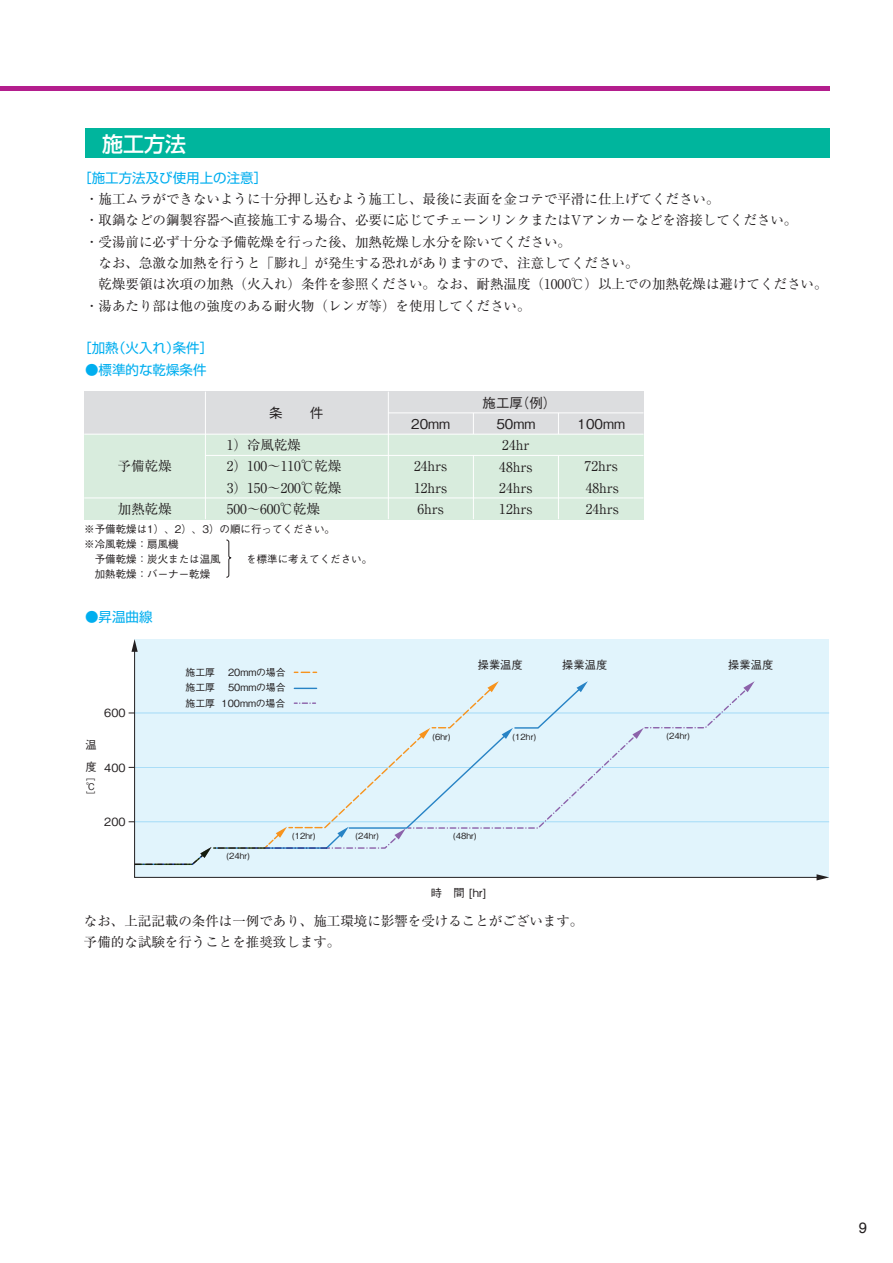
<style>
.page{position:relative;width:893px;height:1263px;background:#fff}
.page>*{position:absolute;margin:0;border:0;box-sizing:border-box;transform-origin:0 0}
.t1{font:500 21px "Shin Go Pro";color:#fff}
.t2{font:15px "Helvetica";color:#231f20}
.t3{font:13.5px/21.3px "Ryumin Pro";color:#231f20}
.t4{font:13.5px "Shin Go Pro";color:#00aeef}
.t5{font:500 13.5px "Gothic BBB Pro";color:#231f20}
.t6{font:500 11.25px "Gothic BBB Pr 6";color:#231f20}
.t7{font:500 10.5px/15px "Gothic BBB Pro";color:#231f20}
.t8{font:500 9.9px/15.5px "Gothic BBB Pr 6";color:#231f20;text-align:right}
.t9{font:500 9.15px "Gothic BBB Pr 6";color:#231f20}
.t10{font:500 8.4px "Gothic BBB Pr 6";color:#231f20}
</style>
<div class="page">
<hr style="left:0;top:86px;width:830px;height:4px;background:#b41e8d">
<div style="left:85px;top:129px;width:744px;height:29px;background:#00b59d"></div>
<div style="left:84px;top:392px;width:559px;height:42px;background:#dcdddf"></div>
<div style="left:84px;top:434px;width:559px;height:85px;background:#d8ecdd"></div>
<hr style="left:84px;top:434px;width:559px;height:1px;background:#fff">
<hr style="left:388px;top:412px;width:255px;height:1px;background:#fff">
<hr style="left:205px;top:455px;width:438px;height:1px;background:#fff">
<hr style="left:84px;top:497px;width:559px;height:1px;background:#fff">
<hr style="left:388px;top:392px;width:1px;height:127px;background:#fff">
<hr style="left:205px;top:392px;width:1px;height:127px;background:#fff">
<svg style="left:226px;top:539px;width:6px;height:39px"></svg>
<svg style="left:473px;top:413px;width:1px;height:21px"></svg>
<svg style="left:558px;top:413px;width:1px;height:21px"></svg>
<hr style="left:473px;top:455px;width:1px;height:64px;background:#fff">
<hr style="left:558px;top:455px;width:1px;height:64px;background:#fff">
<div style="left:135px;top:639px;width:694px;height:239px;background:#e1f4fc"></div>
<hr style="left:135px;top:821px;width:694px;height:1px;background:#b9e5fa">
<hr style="left:135px;top:767px;width:694px;height:1px;background:#b9e5fa">
<hr style="left:135px;top:713px;width:694px;height:1px;background:#b9e5fa">
<svg style="left:131px;top:639px;width:6px;height:13px"></svg>
<svg style="left:816px;top:875px;width:13px;height:5px"></svg>
<svg style="left:134px;top:646px;width:686px;height:232px"></svg>
<svg style="left:129px;top:681px;width:626px;height:185px"></svg>
<h1 class="t1" style="left:102px;top:126px;width:85px">施工方法</h1>
<p class="t4" style="left:78px;top:167px;width:191px">［施工方法及び使用上の注意］</p>
<p class="t3" style="left:85px;top:188px;width:744px">・施工ムラができないように十分押し込むよう施工し、最後に表面を金コテで平滑に仕上げてください。<br>・取鍋などの鋼製容器へ直接施工する場合、必要に応じてチェーンリンクまたはVアンカーなどを溶接してください。<br>・受湯前に必ず十分な予備乾燥を行った後、加熱乾燥し水分を除いてください。<br>　なお、急激な加熱を行うと「膨れ」が発生する恐れがありますので、注意してください。<br>　乾燥要領は次項の加熱（火入れ）条件を参照ください。なお、耐熱温度（1000℃）以上での加熱乾燥は避けてください。・湯あたり部は他の強度のある耐火物（レンガ等）を使用してください。</p>
<p class="t4" style="left:78px;top:337px;width:137px">［加熱（火入れ）条件］</p>
<p class="t4" style="left:85px;top:358px;width:123px">●標準的な乾燥条件</p>
<p class="t5" style="left:269px;top:402px;width:55px">条　　件</p>
<p class="t3" style="left:227px;top:434px;width:76px">1）冷風乾燥</p>
<p class="t3" style="left:118px;top:455px;width:55px">予備乾燥</p>
<p class="t3" style="left:227px;top:455px;width:116px">2）100～110℃乾燥</p>
<p class="t3" style="left:118px;top:497px;width:55px">加熱乾燥</p>
<p class="t3" style="left:227px;top:476px;width:116px">3）150～200℃乾燥<br>500～600℃乾燥</p>
<p class="t7" style="left:84px;top:520px;width:252px">※予備乾燥は1）、2）、3）の順に行ってください。※冷風乾燥：扇風機<br>　予備乾燥：炭火または温風</p>
<p class="t7" style="left:246px;top:550px;width:127px">を標準に考えてください。</p>
<p class="t7" style="left:95px;top:565px;width:117px">加熱乾燥：バーナー乾燥</p>
<p class="t4" style="left:85px;top:606px;width:69px">●昇温曲線</p>
<p class="t6" style="left:104px;top:704px;width:23px">600</p>
<p class="t6" style="left:85px;top:735px;width:13px">温</p>
<p class="t6" style="left:85px;top:758px;width:13px">度</p>
<p class="t9" style="left:86px;top:769px;width:11px">［</p>
<p class="t9" style="left:86px;top:779px;width:11px">℃</p>
<p class="t9" style="left:86px;top:788px;width:11px">］</p>
<p class="t6" style="left:104px;top:758px;width:23px">400</p>
<p class="t6" style="left:104px;top:813px;width:23px">200</p>
<p class="t8" style="left:185px;top:663px;width:31px">施工厚</p>
<p class="t8" style="left:228px;top:663px;width:59px">20mmの場合</p>
<p class="t8" style="left:185px;top:679px;width:31px">施工厚</p>
<p class="t8" style="left:185px;top:679px;width:102px">50mmの場合<br>施工厚 100mmの場合</p>
<p class="t5" style="left:411px;top:413px;width:41px">20mm</p>
<p class="t3" style="left:414px;top:455px;width:35px;text-align:justify">24hrs 12hrs 6hrs</p>
<p class="t5" style="left:483px;top:392px;width:75px">施工厚（例）</p>
<p class="t5" style="left:496px;top:413px;width:41px">50mm</p>
<p class="t3" style="left:499px;top:455px;width:35px;text-align:justify">48hrs 24hrs 12hrs</p>
<p class="t3" style="left:502px;top:434px;width:29px">24hr</p>
<p class="t5" style="left:577px;top:413px;width:49px">100mm</p>
<p class="t3" style="left:585px;top:455px;width:36px;text-align:justify">72hrs 48hrs 24hrs</p>
<p class="t6" style="left:478px;top:656px;width:47px">操業温度</p>
<p class="t6" style="left:562px;top:656px;width:47px">操業温度</p>
<p class="t10" style="left:432px;top:730px;width:20px">(6hr)</p>
<p class="t10" style="left:513px;top:730px;width:25px">(12hr)</p>
<p class="t10" style="left:227px;top:849px;width:25px">(24hr)</p>
<p class="t10" style="left:292px;top:829px;width:25px">(12hr)</p>
<p class="t10" style="left:356px;top:829px;width:25px">(24hr)</p>
<p class="t10" style="left:453px;top:829px;width:25px">(48hr)</p>
<p class="t6" style="left:431px;top:884px;width:57px">時　間 [hr]</p>
<p class="t3" style="left:84px;top:909px;width:501px">なお、上記記載の条件は一例であり、施工環境に影響を受けることがございます。予備的な試験を行うことを推奨致します。</p>
<p class="t10" style="left:666px;top:729px;width:25px">(24hr)</p>
<p class="t6" style="left:728px;top:656px;width:47px">操業温度</p>
<p class="t2" style="left:859px;top:1216px;width:10px">9</p>
</div>
